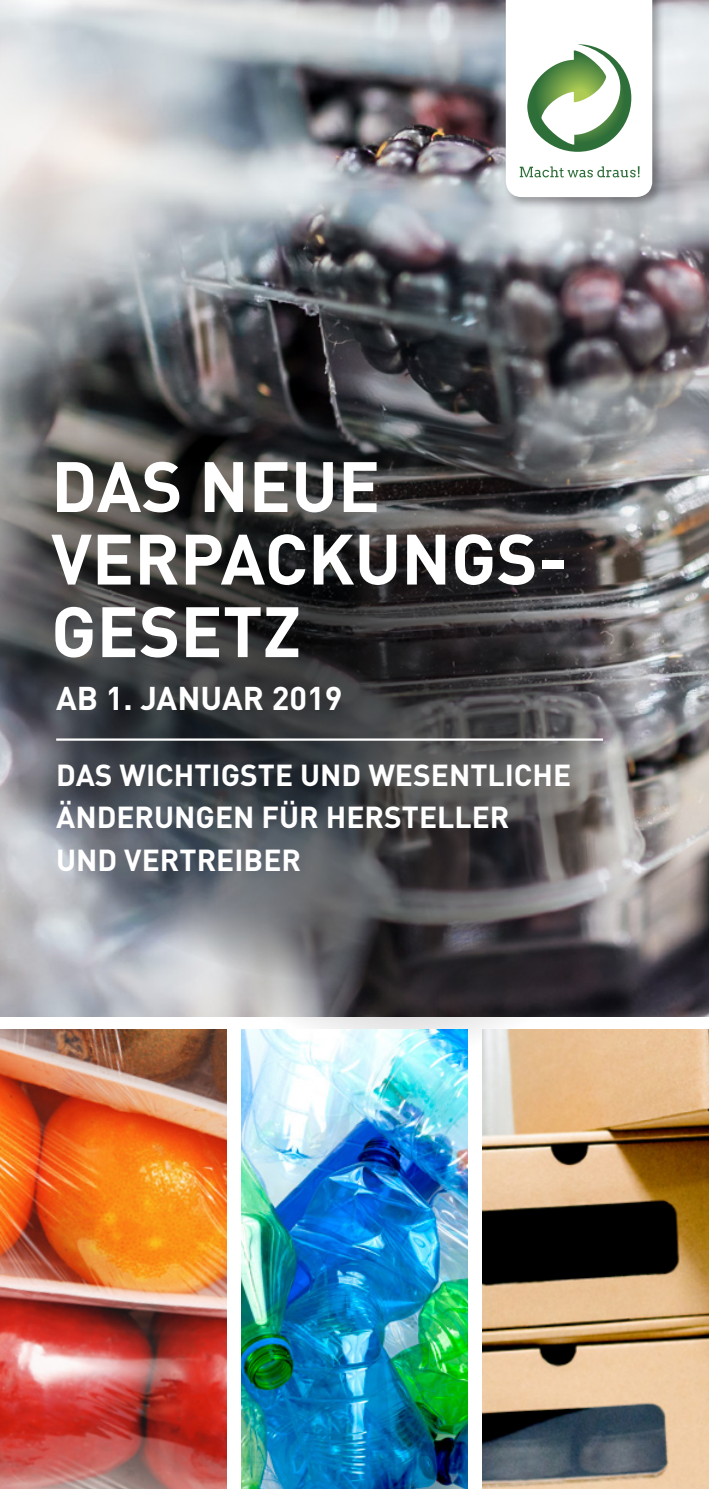
<style>
.page{position:relative;width:709px;height:1489px;background:#fff}
.page>*{position:absolute;margin:0;border:0;box-sizing:border-box;transform-origin:0 0}
.t1{font:700 70px/72.5px "DIN";color:#fff}
.t2{font:700 32.5px "DIN";color:#fff}
.t3{font:700 30px/42.5px "DIN";color:#fff}
</style>
<div class="page">
<img style="left:0;top:0;width:709px;height:1016px">
<svg style="left:37px;top:542px;width:571px;height:437px"></svg>
<svg style="left:180px;top:364px;width:479px;height:479px"></svg>
<svg style="left:0;top:363px;width:379px;height:480px"></svg>
<svg style="left:166px;top:577px;width:480px;height:479px"></svg>
<hr style="left:56px;top:738px;width:547px;height:2px;background:#fff">
<div style="left:503px;top:0;width:162px;height:210px;background:#000;opacity:.3"></div>
<svg style="left:506px;top:0;width:146px;height:197px"></svg>
<img style="left:0;top:1029px;width:227px;height:459px">
<img style="left:241px;top:1029px;width:227px;height:459px">
<img style="left:482px;top:1029px;width:227px;height:459px">
<h1 class="t1" style="left:51px;top:447px;width:518px">DAS NEUE<br>VERPACKUNGS-<br>GESETZ</h1>
<p class="t2" style="left:56px;top:677px;width:288px">AB 1. JANUAR 2019</p>
<p class="t3" style="left:56px;top:752px;width:516px">DAS WICHTIGSTE UND WESENTLICHE<br>ÄNDERUNGEN FÜR HERSTELLER<br>UND VERTREIBER</p>
</div>
